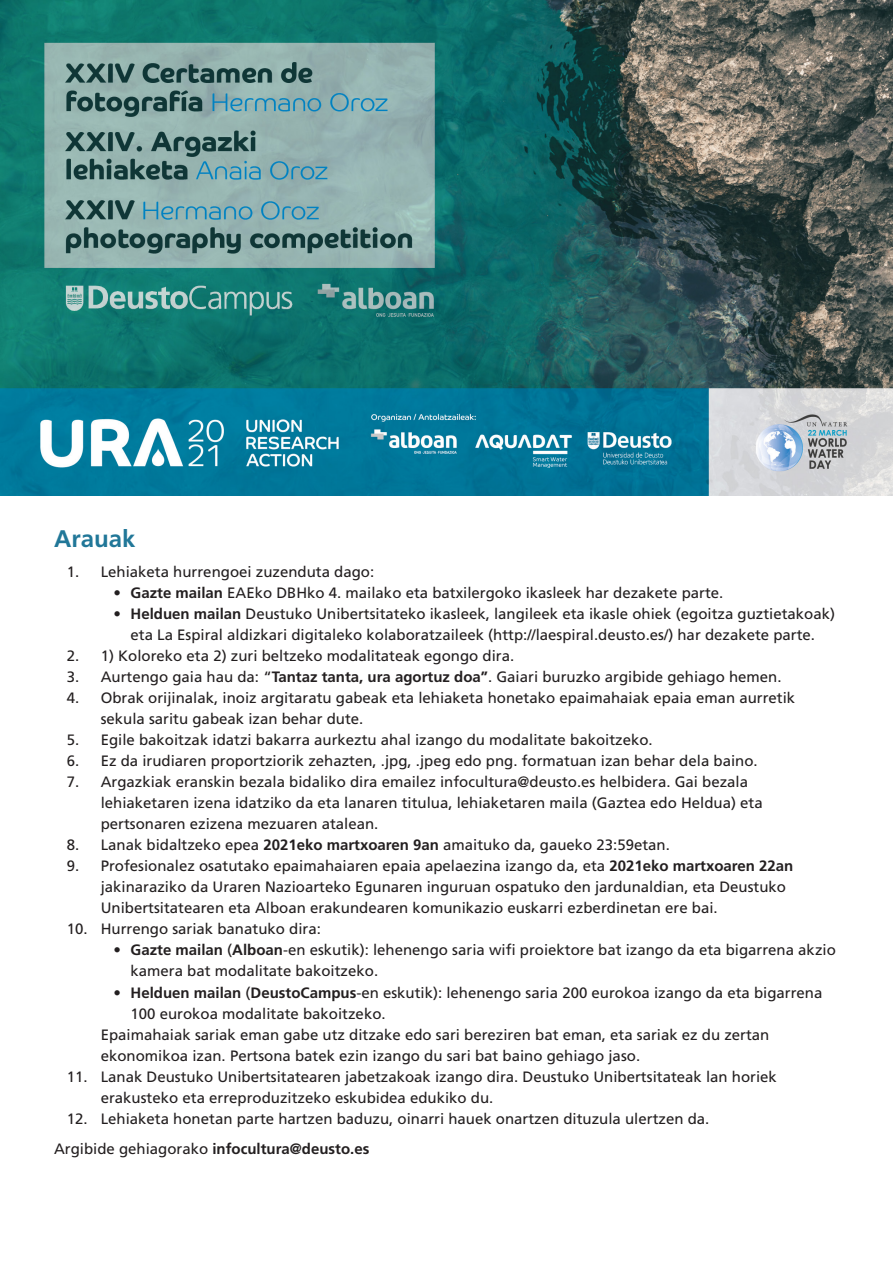
<style>
.page{position:relative;width:893px;height:1263px;background:#fff}
.page>*{position:absolute;margin:0;border:0;box-sizing:border-box;transform-origin:0 0}
.t1{font:700 24px "Frutiger LT Std";color:#217798}
.t2{font:15px/21px "Frutiger LT Std";color:#231f20}
.t3{font:700 15px "Frutiger LT Std";color:#231f20}
.s1{font-weight:700}
.s2{font-weight:400}
</style>
<div class="page">
<img style="left:0;top:0;width:893px;height:495px">
<p class="t1" style="left:54px;top:525px;width:83px">Arauak</p>
<p class="t2" style="left:67px;top:562px;width:309px">1. Lehiaketa hurrengoei zuzenduta dago:</p>
<p class="t2" style="left:114px;top:583px;width:611px"><span class="s1">• Gazte mailan</span> EAEko DBHko 4. mailako eta batxilergoko ikasleek har dezakete parte.</p>
<p class="t2" style="left:114px;top:604px;width:723px;text-align:center"><span class="s1">• Helduen mailan</span> Deustuko Unibertsitateko ikasleek, langileek eta ikasle ohiek (egoitza guztietakoak) eta La Espiral aldizkari digitaleko kolaboratzaileek (http://laespiral.deusto.es/) har dezakete parte.</p>
<p class="t2" style="left:67px;top:646px;width:449px">2. 1) Koloreko eta 2) zuri beltzeko modalitateak egongo dira.</p>
<p class="t2" style="left:67px;top:667px;width:716px">3. Aurtengo gaia hau da: “<span class="s1">Tantaz tanta, ura agortuz doa”</span>. Gaiari buruzko argibide gehiago hemen.</p>
<p class="t2" style="left:101px;top:688px;width:696px;text-indent:-34px">4. Obrak orijinalak, inoiz argitaratu gabeak eta lehiaketa honetako epaimahaiak epaia eman aurretik sekula saritu gabeak izan behar dute.</p>
<p class="t2" style="left:67px;top:730px;width:587px">5. Egile bakoitzak idatzi bakarra aurkeztu ahal izango du modalitate bakoitzeko.</p>
<p class="t2" style="left:67px;top:751px;width:692px">6. Ez da irudiaren proportziorik zehazten, .jpg, .jpeg edo png. formatuan izan behar dela baino.</p>
<p class="t2" style="left:101px;top:772px;width:663px;text-indent:-34px">7. Argazkiak eranskin bezala bidaliko dira emailez infocultura@deusto.es helbidera. Gai bezala lehiaketaren izena idatziko da eta lanaren titulua, lehiaketaren maila (Gaztea edo Heldua) eta pertsonaren ezizena mezuaren atalean.</p>
<p class="t2" style="left:67px;top:835px;width:605px">8. Lanak bidaltzeko epea <span class="s1">2021eko martxoaren 9an</span> amaituko da, gaueko 23:59etan.</p>
<p class="t2" style="left:101px;top:856px;width:694px;text-indent:-34px">9. Profesionalez osatutako epaimahaiaren epaia apelaezina izango da, eta <span class="s1">2021eko martxoaren 22an </span>jakinaraziko da Uraren Nazioarteko Egunaren inguruan ospatuko den jardunaldian, eta Deustuko<br>Unibertsitatearen eta Alboan erakundearen komunikazio euskarri ezberdinetan ere bai.</p>
<p class="t2" style="left:67px;top:919px;width:256px">10. Hurrengo sariak banatuko dira:</p>
<p class="t2" style="left:131px;top:940px;width:707px;text-indent:-17px"><span class="s1">• Gazte mailan</span> (<span class="s1">Alboan</span>-en eskutik): lehenengo saria wifi proiektore bat izango da eta bigarrena akzio kamera bat modalitate bakoitzeko.</p>
<p class="t2" style="left:131px;top:982px;width:693px;text-indent:-17px"><span class="s1">• Helduen mailan</span> (<span class="s1">DeustoCampus</span>-en eskutik): lehenengo saria 200 eurokoa izango da eta bigarrena<br>100 eurokoa modalitate bakoitzeko.</p>
<p class="t2" style="left:101px;top:1024px;width:670px">Epaimahaiak sariak eman gabe utz ditzake edo sari bereziren bat eman, eta sariak ez du zertan ekonomikoa izan. Pertsona batek ezin izango du sari bat baino gehiago jaso.</p>
<p class="t2" style="left:101px;top:1066px;width:678px;text-indent:-34px">11. Lanak Deustuko Unibertsitatearen jabetzakoak izango dira. Deustuko Unibertsitateak lan horiek erakusteko eta erreproduzitzeko eskubidea edukiko du.</p>
<p class="t2" style="left:67px;top:1108px;width:644px">12. Lehiaketa honetan parte hartzen baduzu, oinarri hauek onartzen dituzula ulertzen da.</p>
<p class="t3" style="left:54px;top:1139px;width:317px"><span class="s2">Argibide gehiagorako</span> infocultura@deusto.es</p>
</div>
